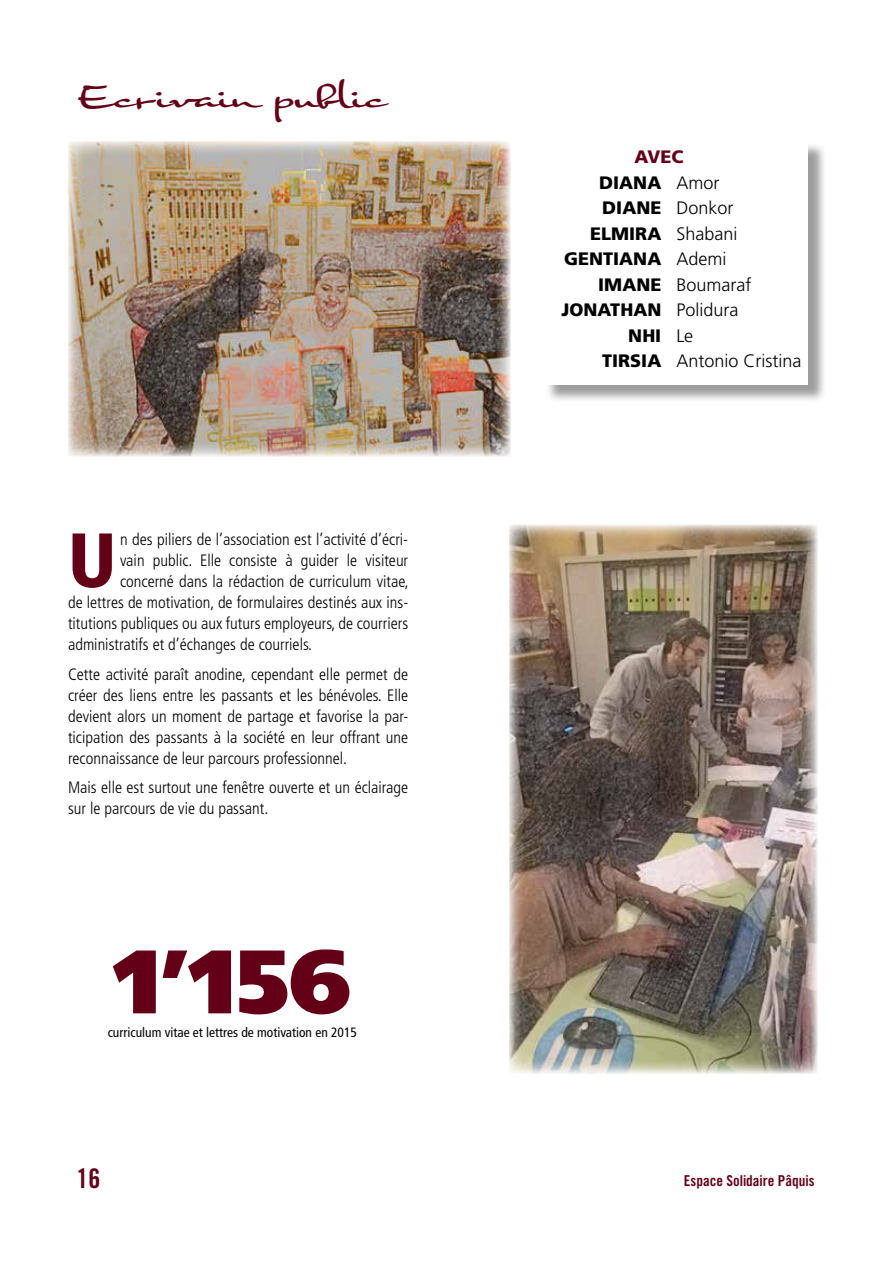
<style>
.page{position:relative;width:893px;height:1263px;background:#fff}
.page>*{position:absolute;margin:0;border:0;box-sizing:border-box;transform-origin:0 0}
.t1{font:900 90px "Frutiger";color:#630017}
.t2{font:900 condensed 76.65px "Frutiger";color:#630017}
.t3{font:36px "Nothing";color:#630017}
.t4{font:27px "Trade Gothic Bold Cond Twenty";color:#630017}
.t5{font:300 18px "Frutiger";color:#000}
.t6{font:900 18px "Frutiger";color:#000}
.t7{font:900 18px "Frutiger";color:#630017}
.t8{font:300 condensed 16.5px/21px "Frutiger";color:#000;text-align:justify}
.t9{font:15px "Trade Gothic Bold Cond Twenty";color:#630017}
.t10{font:condensed 13.5px "Frutiger";color:#000}
.s1{font-weight:300}
.s2{font-weight:900}
</style>
<div class="page">
<div style="left:545px;top:142px;width:282px;height:262px;background:#000;opacity:.39"></div>
<div style="left:543px;top:140px;width:265px;height:245px;background:#fff"></div>
<img style="left:68px;top:141px;width:443px;height:315px">
<img style="left:509px;top:525px;width:309px;height:548px">
<h3 class="t3" style="left:77px;top:73px;width:311px">Ecrivain public</h3>
<h2 class="t2" style="left:68px;top:514px;width:50px">U</h2>
<p class="t8" style="left:120px;top:529px;width:289px">n des piliers de l’association est l’activité d’écri-</p>
<p class="t8" style="left:120px;top:550px;width:290px">vain public. Elle consiste à guider le visiteur</p>
<p class="t8" style="left:120px;top:571px;width:290px">concerné dans la rédaction de curriculum vitae,</p>
<p class="t8" style="left:68px;top:592px;width:342px">de lettres de motivation, de formulaires destinés aux ins-</p>
<p class="t8" style="left:68px;top:613px;width:342px">titutions publiques ou aux futurs employeurs, de courriers</p>
<p class="t8" style="left:68px;top:634px;width:246px">administratifs et d’échanges de courriels.</p>
<p class="t8" style="left:68px;top:663px;width:342px">Cette activité paraît anodine, cependant elle permet de créer des liens entre les passants et les bénévoles. Elle devient alors un moment de partage et favorise la par&shy;ticipation des passants à la société en leur offrant une reconnaissance de leur parcours professionnel.</p>
<p class="t8" style="left:68px;top:777px;width:342px">Mais elle est surtout une fenêtre ouverte et un éclairage sur le parcours de vie du passant.</p>
<h1 class="t1" style="left:114px;top:927px;width:238px">1’156</h1>
<p class="t10" style="left:108px;top:1025px;width:251px">curriculum vitae et lettres de motivation en 2015</p>
<p class="t7" style="left:634px;top:146px;width:51px">AVEC</p>
<p class="t6" style="left:599px;top:171px;width:122px">DIANA <span class="s1">Amor</span></p>
<p class="t5" style="left:602px;top:198px;width:133px"><span class="s2">DIANE</span> Donkor</p>
<p class="t5" style="left:590px;top:223px;width:149px"><span class="s2">ELMIRA</span> Shabani</p>
<p class="t6" style="left:564px;top:248px;width:164px">GENTIANA <span class="s1">Ademi</span></p>
<p class="t5" style="left:598px;top:274px;width:155px"><span class="s2">IMANE</span> Boumaraf</p>
<p class="t6" style="left:561px;top:299px;width:178px">JONATHAN <span class="s1">Polidura</span></p>
<p class="t6" style="left:628px;top:324px;width:66px">NHI <span class="s1">Le</span></p>
<p class="t5" style="left:602px;top:351px;width:201px"><span class="s2">TIRSIA</span> Antonio Cristina</p>
<h3 class="t4" style="left:77px;top:1162px;width:25px">16</h3>
<p class="t9" style="left:684px;top:1171px;width:132px">Espace Solidaire Pâquis</p>
</div>
